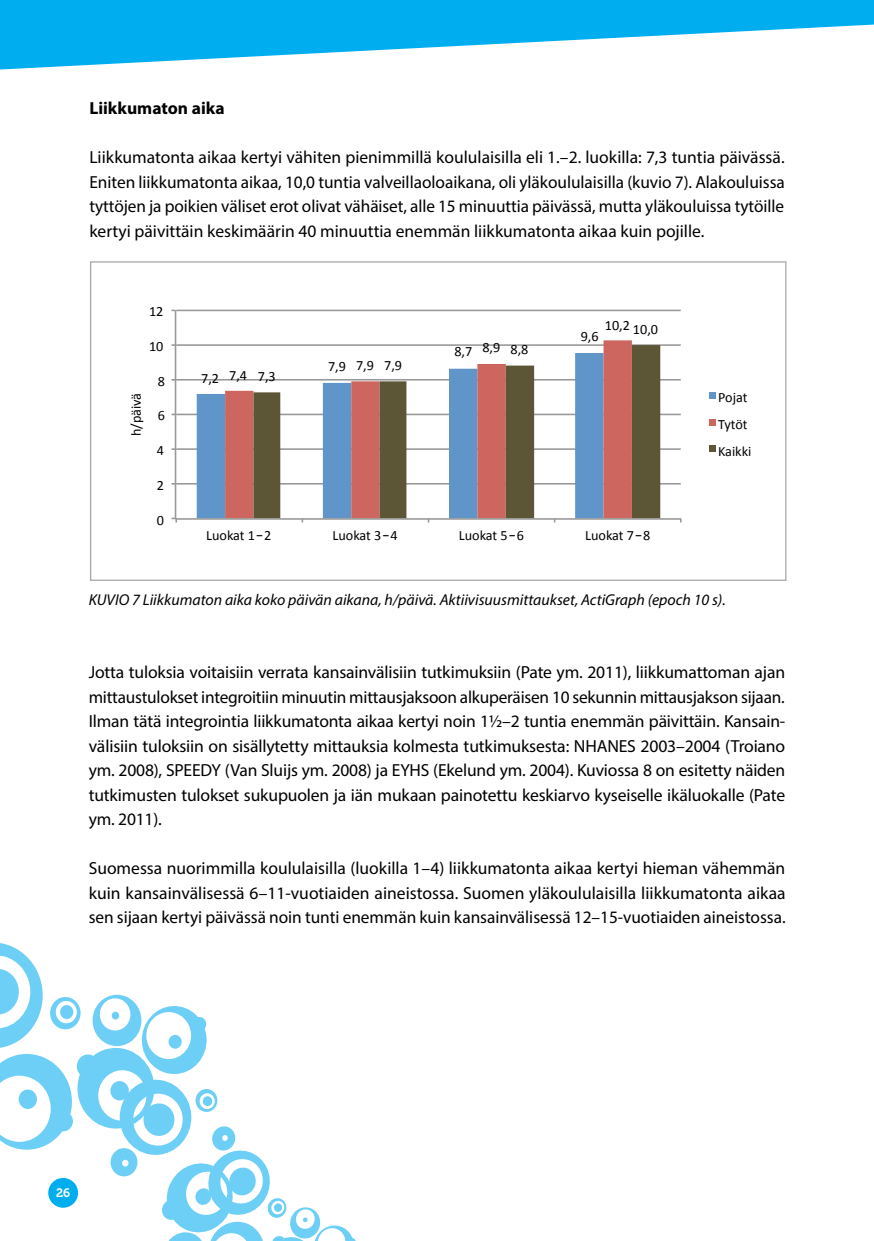
<style>
.page{position:relative;width:874px;height:1241px;background:#fff}
.page>*{position:absolute;margin:0;border:0;box-sizing:border-box;transform-origin:0 0}
.t1{font:17.5px/24.5px "Myriad Pro";color:#000;text-align:justify}
.t2{font:700 17.5px "Myriad Pro";color:#000}
.t3{font:italic 15.75px "Myriad Pro";color:#000}
.t4{font:14.17px/26.6px "Calibri";color:#000}
.t5{font:12.25px "Museo 700";color:#fff}
.s1{font-family:"Lucida Grande"}
</style>
<div class="page">
<svg style="left:0;top:0;width:873px;height:70px;fill:#00aeef"></svg>
<svg style="left:0;top:943px;width:355px;height:297px"></svg>
<svg style="left:171px;top:309px;width:545px;height:214px"></svg>
<p class="t2" style="left:89px;top:97px;width:137px">Liikkumaton aika</p>
<p class="t1" style="left:89px;top:145px;width:696px">Liikkumatonta aikaa kertyi vähiten pienimmillä koululaisilla eli 1.–2. luokilla: 7,3 tuntia päivässä.<br>Eniten liikkumatonta aikaa, 10,0 tuntia valveillaoloaikana, oli yläkoululaisilla (kuvio 7). Alakouluissa tyttöjen ja poikien väliset erot olivat vähäiset, alle 15 minuuttia päivässä, mutta yläkouluissa tytöille kertyi päivittäin keskimäärin 40 minuuttia enemmän liikkumatonta aikaa kuin pojille.</p>
<p class="t4" style="left:149px;top:297px;width:16px">12</p>
<p class="t4" style="left:149px;top:332px;width:16px">10</p>
<p class="t4" style="left:158px;top:367px;width:9px">8</p>
<p class="t4" style="left:201px;top:364px;width:19px">7,2</p>
<p class="t4" style="left:229px;top:361px;width:19px">7,4</p>
<p class="t4" style="left:258px;top:362px;width:19px">7,3</p>
<p class="t4" style="left:328px;top:352px;width:19px">7,9</p>
<p class="t4" style="left:356px;top:351px;width:19px">7,9</p>
<p class="t4" style="left:384px;top:351px;width:19px">7,9</p>
<p class="t4" style="left:454px;top:338px;width:19px">8,7</p>
<p class="t4" style="left:482px;top:333px;width:19px">8,9</p>
<p class="t4" style="left:510px;top:335px;width:19px">8,8</p>
<p class="t4" style="left:580px;top:322px;width:19px">9,6</p>
<p class="t4" style="left:604px;top:311px;width:27px">10,2</p>
<p class="t4" style="left:632px;top:315px;width:27px">10,0</p>
<p class="t4" style="left:122px;top:436px;width:45px;rotate:-90deg">h/päivä</p>
<p class="t4" style="left:717px;top:384px;width:35px">Pojat<br>Tytöt<br>Kaikki</p>
<p class="t4" style="left:158px;top:401px;width:9px">6</p>
<p class="t4" style="left:157px;top:436px;width:9px">4</p>
<p class="t4" style="left:157px;top:471px;width:9px">2</p>
<p class="t4" style="left:157px;top:506px;width:9px">0</p>
<p class="t4" style="left:206px;top:521px;width:67px">Luokat 1<span class="s1">‒</span>2</p>
<p class="t4" style="left:332px;top:521px;width:67px">Luokat 3<span class="s1">‒</span>4</p>
<p class="t4" style="left:458px;top:521px;width:67px">Luokat 5<span class="s1">‒</span>6</p>
<p class="t4" style="left:585px;top:521px;width:67px">Luokat 7<span class="s1">‒</span>8</p>
<p class="t3" style="left:89px;top:589px;width:17px">KUVIO</p>
<p class="t3" style="left:132px;top:589px;width:595px">7 Liikkumaton aika koko päivän aikana, h/päivä. Aktiivisuusmittaukset, ActiGraph (epoch 10 s).</p>
<p class="t1" style="left:89px;top:659px;width:697px">Jotta tuloksia voitaisiin verrata kansainvälisiin tutkimuksiin (Pate ym. 2011), liikkumattoman ajan mittaustulokset integroitiin minuutin mittausjaksoon alkuperäisen 10 sekunnin mittausjakson sijaan.<br>Ilman tätä integrointia liikkumatonta aikaa kertyi noin 1½–2 tuntia enemmän päivittäin. Kansain&shy;välisiin tuloksiin on sisällytetty mittauksia kolmesta tutkimuksesta: NHANES 2003–2004 (Troiano ym. 2008), SPEEDY (Van Sluijs ym. 2008) ja EYHS (Ekelund ym. 2004). Kuviossa 8 on esitetty näiden tutkimusten tulokset sukupuolen ja iän mukaan painotettu keskiarvo kyseiselle ikäluokalle (Pate ym. 2011).</p>
<p class="t1" style="left:89px;top:855px;width:698px">Suomessa nuorimmilla koululaisilla (luokilla 1–4) liikkumatonta aikaa kertyi hieman vähemmän kuin kansainvälisessä 6–11-vuotiaiden aineistossa. Suomen yläkoululaisilla liikkumatonta aikaa sen sijaan kertyi päivässä noin tunti enemmän kuin kansainvälisessä 12–15-vuotiaiden aineistossa.</p>
<p class="t5" style="left:56px;top:1185px;width:16px">26</p>
</div>
